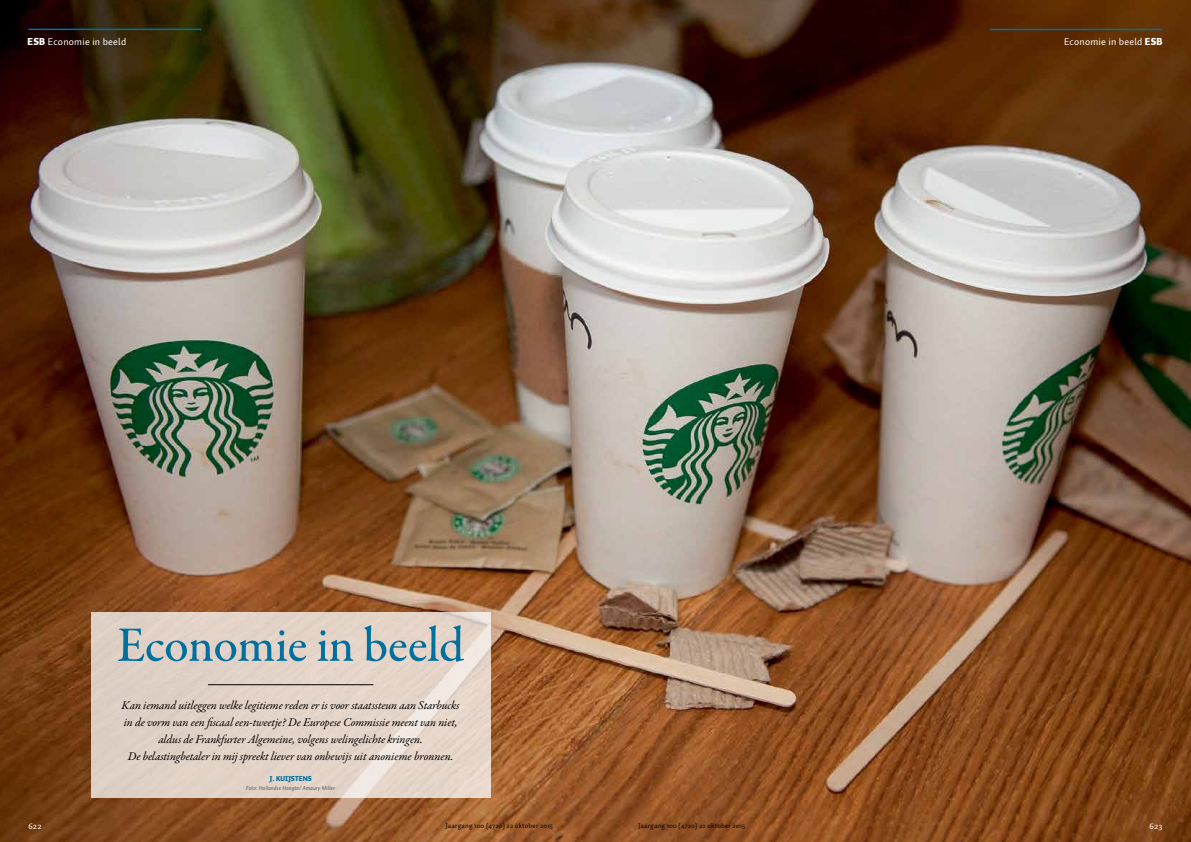
<style>
.page{position:relative;width:1191px;height:842px;background:#fff}
.page>*{position:absolute;margin:0;border:0;box-sizing:border-box;transform-origin:0 0}
.t1{font:500 50px "Garamond Premr Pro";letter-spacing:-.01em;color:#00709f}
.t2{font:italic 12px/17px "Garamond Premr Pro";letter-spacing:-.01em;color:#000;text-align:center}
.t3{font:10px "Auto 1";letter-spacing:.025em;color:#fff}
.t4{font:9px "Auto 1";letter-spacing:.025em;color:#fff}
.t5{font:7px "Auto 1";letter-spacing:.025em;color:#000}
.t6{font:900 7px "Auto 1";color:#006e9f}
.t7{font:italic 6px "Auto 1";color:#58585b}
.s1{font-weight:900}
</style>
<div class="page">
<img style="left:0;top:0;width:1191px;height:842px">
<div style="left:91px;top:612px;width:399px;height:186px;background:#e3d3c7"></div>
<hr style="left:28px;top:29px;width:173px;height:1px;background:#006e9f">
<hr style="left:208px;top:684px;width:165px;height:1px;background:#000">
<hr style="left:989px;top:29px;width:173px;height:1px;background:#006e9f">
<p class="t3" style="left:28px;top:35px;width:100px"><span class="s1">ESB</span> Economie in beeld</p>
<p class="t3" style="left:1064px;top:35px;width:100px">Economie in beeld <span class="s1">ESB</span></p>
<h1 class="t1" style="left:117px;top:615px;width:349px">Economie in beeld</h1>
<p class="t2" style="left:122px;top:697px;width:339px">Kan iemand uitleggen welke legitieme reden er is voor staatssteun aan Starbucks in de vorm van een fiscaal een-tweetje? De Europese Commissie meent van niet, aldus de Frankfurter Algemeine, volgens welingelichte kringen.<br>De belastingbetaler in mij spreekt liever van onbewijs uit anonieme bronnen.</p>
<p class="t6" style="left:269px;top:774px;width:44px">J. KUIJSTENS</p>
<p class="t7" style="left:246px;top:784px;width:90px">Foto: Hollandse Hoogte/ Amaury Miller</p>
<p class="t4" style="left:28px;top:820px;width:15px">622</p>
<p class="t5" style="left:445px;top:821px;width:109px">Jaargang 100 (4720) 22 oktober 2015</p>
<p class="t5" style="left:638px;top:821px;width:109px">Jaargang 100 (4720) 22 oktober 2015</p>
<p class="t4" style="left:1149px;top:820px;width:15px">623</p>
</div>
